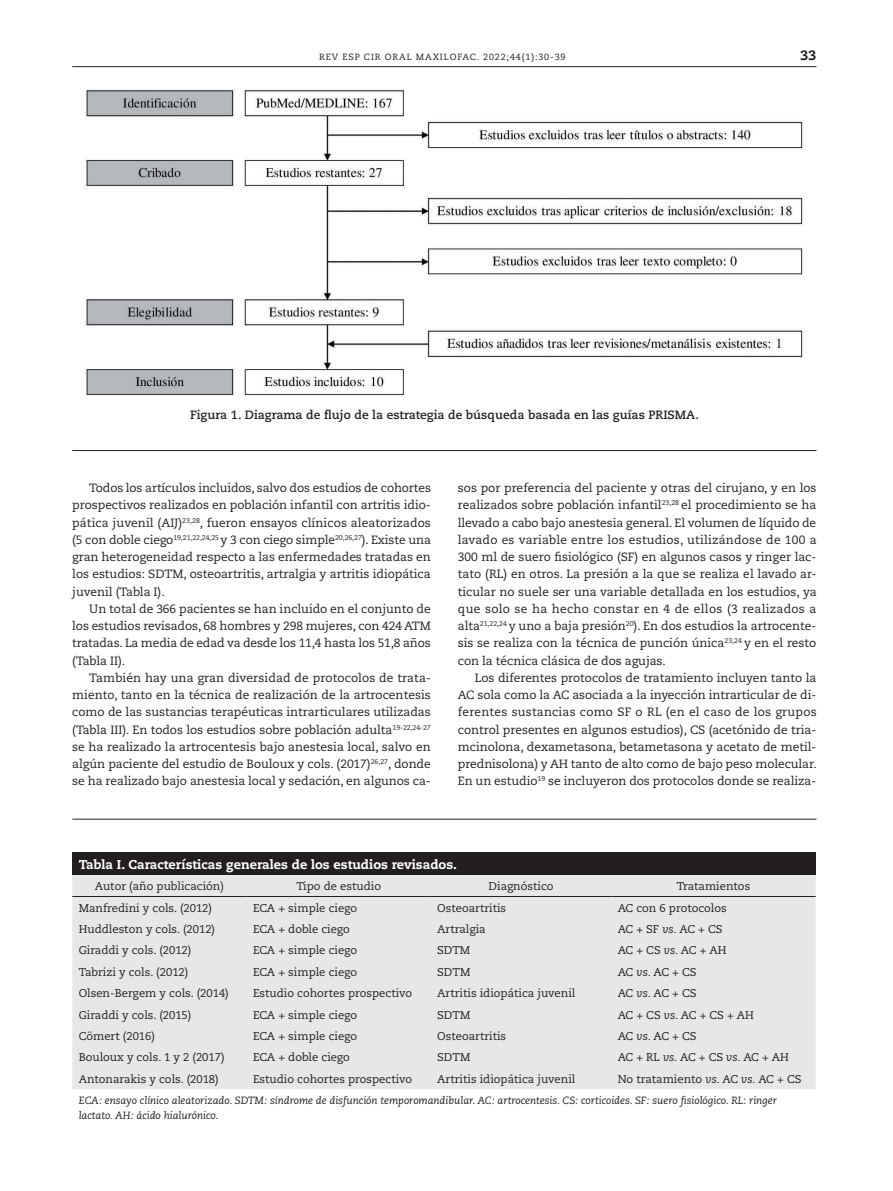
<style>
.page{position:relative;width:893px;height:1191px;background:#fff}
.page>*{position:absolute;margin:0;border:0;box-sizing:border-box;transform-origin:0 0}
.t1{font:800 13.5px "Caecilia LT Std";color:#231f20}
.t2{font:800 12.75px "Caecilia LT Std";color:#fff}
.t3{font:12px/17.2px "Caecilia LT Std";letter-spacing:-.005em;color:#231f20;text-align:justify}
.t4{font:700 12px "Caecilia LT Std";color:#231f20}
.t5{font:11.25px "Caecilia LT Std";color:#231f20}
.t6{font:11.25px "Caecilia LT Std";letter-spacing:-.02em;color:#231f20}
.t7{font:italic 10.5px/15px "Caecilia LT Std";color:#231f20}
.t8{font:9px "Caecilia LT Std";letter-spacing:.095em;color:#231f20}
.s1{font-style:italic}
</style>
<div class="page">
<hr style="left:72px;top:66px;width:744px;height:1px;background:#231f20">
<img style="left:85px;top:89px;width:718px;height:307px">
<div style="left:72px;top:852px;width:744px;height:23px;background:#231f20"></div>
<div style="left:72px;top:875px;width:744px;height:214px;background:#e6e7e9"></div>
<hr style="left:72px;top:896px;width:175px;height:1px;background:#231f20">
<hr style="left:247px;top:896px;width:184px;height:1px;background:#231f20">
<hr style="left:431px;top:896px;width:180px;height:1px;background:#231f20">
<hr style="left:611px;top:896px;width:205px;height:1px;background:#231f20">
<hr style="left:72px;top:450px;width:744px;height:1px;background:#231f20">
<hr style="left:72px;top:818px;width:744px;height:1px;background:#231f20">
<p class="t8" style="left:319px;top:52px;width:248px">REV ESP CIR ORAL MAXILOFAC. 2022;44(1):30-39</p>
<p class="t1" style="left:800px;top:47px;width:17px">33</p>
<p class="t4" style="left:190px;top:407px;width:510px">Figura 1. Diagrama de flujo de la estrategia de búsqueda basada en las guías PRISMA.</p>
<p class="t3" style="left:72px;top:479px;width:360px;text-indent:17px">Todos los artículos incluidos, salvo dos estudios de cohortes prospectivos realizados en población infantil con artritis idio&shy;pática juvenil (AIJ)<sup>23,28</sup>, fueron ensayos clínicos aleatorizados (5 con doble ciego<sup>19,21,22,24,25</sup> y 3 con ciego simple<sup>20,26,27</sup>). Existe una gran heterogeneidad respecto a las enfermedades tratadas en los estudios: SDTM, osteoartritis, artralgia y artritis idiopática juvenil (Tabla I).</p>
<p class="t3" style="left:72px;top:600px;width:360px;text-indent:17px">Un total de 366 pacientes se han incluido en el conjunto de los estudios revisados, 68 hombres y 298 mujeres, con 424 ATM tratadas. La media de edad va desde los 11,4 hasta los 51,8 años (Tabla II).</p>
<p class="t3" style="left:72px;top:669px;width:360px;text-indent:17px">También hay una gran diversidad de protocolos de trata&shy;miento, tanto en la técnica de realización de la artrocentesis como de las sustancias terapéuticas intrarticulares utilizadas (Tabla III). En todos los estudios sobre población adulta<sup>19-22,24-27 </sup>se ha realizado la artrocentesis bajo anestesia local, salvo en algún paciente del estudio de Bouloux y cols. (2017)<sup>26,27</sup>, donde se ha realizado bajo anestesia local y sedación, en algunos ca-</p>
<p class="t3" style="left:458px;top:479px;width:360px">sos por preferencia del paciente y otras del cirujano, y en los realizados sobre población infantil<sup>23,28</sup> el procedimiento se ha llevado a cabo bajo anestesia general. El volumen de líquido de lavado es variable entre los estudios, utilizándose de 100 a 300 ml de suero fisiológico (SF) en algunos casos y ringer lac&shy;tato (RL) en otros. La presión a la que se realiza el lavado ar&shy;ticular no suele ser una variable detallada en los estudios, ya que solo se ha hecho constar en 4 de ellos (3 realizados a alta<sup>21,22,24</sup> y uno a baja presión<sup>20</sup>). En dos estudios la artrocente&shy;sis se realiza con la técnica de punción única<sup>23,24</sup> y en el resto con la técnica clásica de dos agujas.</p>
<p class="t3" style="left:458px;top:669px;width:360px;text-indent:17px">Los diferentes protocolos de tratamiento incluyen tanto la AC sola como la AC asociada a la inyección intrarticular de di&shy;ferentes sustancias como SF o RL (en el caso de los grupos control presentes en algunos estudios), CS (acetónido de tria&shy;mcinolona, dexametasona, betametasona y acetato de metil&shy;prednisolona) y AH tanto de alto como de bajo peso molecular.<br>En un estudio<sup>19</sup> se incluyeron dos protocolos donde se realiza-</p>
<p class="t2" style="left:79px;top:856px;width:380px">Tabla I. Características generales de los estudios revisados.</p>
<p class="t5" style="left:95px;top:879px;width:131px">Autor (año publicación)</p>
<p class="t5" style="left:296px;top:879px;width:86px">Tipo de estudio</p>
<p class="t5" style="left:489px;top:879px;width:66px">Diagnóstico</p>
<p class="t5" style="left:677px;top:879px;width:75px">Tratamientos</p>
<p class="t5" style="left:79px;top:901px;width:135px">Manfredini y cols. (2012)</p>
<p class="t5" style="left:253px;top:901px;width:106px">ECA + simple ciego</p>
<p class="t5" style="left:437px;top:901px;width:70px">Osteoartritis</p>
<p class="t5" style="left:618px;top:901px;width:111px">AC con 6 protocolos</p>
<p class="t5" style="left:79px;top:922px;width:138px">Huddleston y cols. (2012)</p>
<p class="t5" style="left:253px;top:922px;width:98px">ECA + doble ciego</p>
<p class="t5" style="left:437px;top:922px;width:50px">Artralgia</p>
<p class="t5" style="left:618px;top:922px;width:106px">AC + SF <span class="s1">vs.</span> AC + CS</p>
<p class="t5" style="left:79px;top:944px;width:114px">Giraddi y cols. (2012)</p>
<p class="t5" style="left:253px;top:944px;width:106px">ECA + simple ciego</p>
<p class="t5" style="left:437px;top:944px;width:35px">SDTM</p>
<p class="t5" style="left:618px;top:944px;width:110px">AC + CS <span class="s1">vs.</span> AC + AH</p>
<p class="t5" style="left:79px;top:965px;width:111px">Tabrizi y cols. (2012)</p>
<p class="t5" style="left:253px;top:965px;width:106px">ECA + simple ciego</p>
<p class="t5" style="left:437px;top:965px;width:35px">SDTM</p>
<p class="t5" style="left:618px;top:965px;width:80px">AC <span class="s1">vs.</span> AC + CS</p>
<p class="t5" style="left:79px;top:986px;width:152px">Olsen-Bergem y cols. (2014)</p>
<p class="t5" style="left:253px;top:986px;width:161px">Estudio cohortes prospectivo</p>
<p class="t5" style="left:437px;top:986px;width:140px">Artritis idiopática juvenil</p>
<p class="t5" style="left:618px;top:986px;width:80px">AC <span class="s1">vs.</span> AC + CS</p>
<p class="t5" style="left:79px;top:1008px;width:114px">Giraddi y cols. (2015)</p>
<p class="t5" style="left:253px;top:1008px;width:106px">ECA + simple ciego</p>
<p class="t5" style="left:437px;top:1008px;width:35px">SDTM</p>
<p class="t5" style="left:618px;top:1008px;width:138px">AC + CS <span class="s1">vs.</span> AC + CS + AH</p>
<p class="t5" style="left:79px;top:1029px;width:78px">Cömert (2016)</p>
<p class="t5" style="left:253px;top:1029px;width:106px">ECA + simple ciego</p>
<p class="t5" style="left:437px;top:1029px;width:70px">Osteoartritis</p>
<p class="t5" style="left:618px;top:1029px;width:80px">AC <span class="s1">vs.</span> AC + CS</p>
<p class="t5" style="left:79px;top:1051px;width:147px">Bouloux y cols. 1 y 2 (2017)</p>
<p class="t5" style="left:253px;top:1051px;width:98px">ECA + doble ciego</p>
<p class="t5" style="left:437px;top:1051px;width:35px">SDTM</p>
<p class="t6" style="left:618px;top:1051px;width:173px">AC + RL <span class="s1">vs.</span> AC + CS <span class="s1">vs.</span> AC + AH</p>
<p class="t5" style="left:79px;top:1072px;width:142px">Antonarakis y cols. (2018)</p>
<p class="t5" style="left:253px;top:1072px;width:161px">Estudio cohortes prospectivo</p>
<p class="t5" style="left:437px;top:1072px;width:140px">Artritis idiopática juvenil</p>
<p class="t5" style="left:618px;top:1072px;width:185px">No tratamiento <span class="s1">vs.</span> AC <span class="s1">vs.</span> AC + CS</p>
<p class="t7" style="left:79px;top:1092px;width:700px">ECA: ensayo clínico aleatorizado. SDTM: síndrome de disfunción temporomandibular. AC: artrocentesis. CS: corticoides. SF: suero fisiológico. RL: ringer lactato. AH: ácido hialurónico.</p>
</div>
